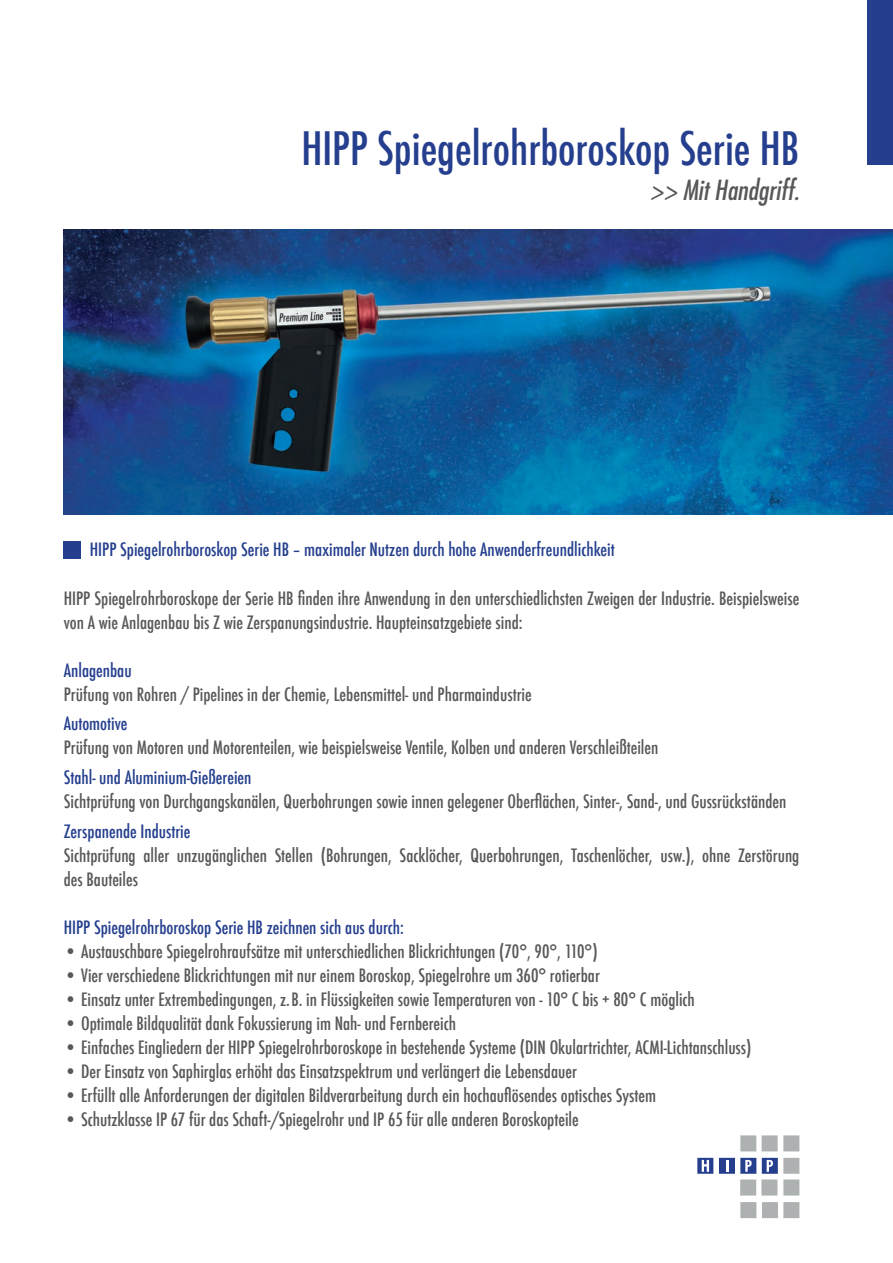
<style>
.page{position:relative;width:893px;height:1263px;background:#fff}
.page>*{position:absolute;margin:0;border:0;box-sizing:border-box;transform-origin:0 0}
.t1{font:500 condensed 45px "Futura";color:#253f8e}
.t2{font:italic condensed 27px "Futura Std";color:#57585a}
.t3{font:500 condensed 18px/24px "Futura";color:#57585a}
.t4{font:500 condensed 18px "Futura";color:#253f8e}
</style>
<div class="page">
<svg style="left:740px;top:1202px;width:16px;height:16px"></svg>
<svg style="left:762px;top:1202px;width:37px;height:16px"></svg>
<svg style="left:762px;top:1135px;width:37px;height:16px"></svg>
<svg style="left:740px;top:1135px;width:16px;height:16px"></svg>
<svg style="left:697px;top:1158px;width:16px;height:16px"></svg>
<svg style="left:719px;top:1158px;width:80px;height:37px"></svg>
<div style="left:64px;top:541px;width:17px;height:17px;background:#253f8e"></div>
<img style="left:64px;top:229px;width:829px;height:285px">
<div style="left:867px;top:0;width:26px;height:165px;background:#253f8e"></div>
<h1 class="t1" style="left:301px;top:119px;width:500px">HIPP Spiegelrohrboroskop Serie HB</h1>
<h2 class="t2" style="left:650px;top:174px;width:151px">&gt;&gt; Mit Handgriff.</h2>
<p class="t4" style="left:90px;top:538px;width:526px">HIPP Spiegelrohrboroskop Serie HB – maximaler Nutzen durch hohe Anwenderfreundlichkeit</p>
<p class="t3" style="left:64px;top:586px;width:737px">Hipp Spiegelrohrboroskope der Serie HB finden ihre Anwendung in den unterschiedlichsten Zweigen der Industrie. Beispielsweise von A wie Anlagenbau bis Z wie Zerspanungsindustrie. Haupteinsatzgebiete sind:</p>
<p class="t4" style="left:64px;top:658px;width:69px">Anlagenbau</p>
<p class="t3" style="left:64px;top:682px;width:469px">Prüfung von Rohren / Pipelines in der Chemie, Lebensmittel- und Pharmaindustrie</p>
<p class="t4" style="left:64px;top:711px;width:65px">Automotive</p>
<p class="t3" style="left:64px;top:735px;width:596px">Prüfung von Motoren und Motorenteilen, wie beispielsweise Ventile, Kolben und anderen Verschleißteilen</p>
<p class="t4" style="left:64px;top:766px;width:189px">Stahl- und Aluminium-Gießereien</p>
<p class="t3" style="left:64px;top:789px;width:724px">Sichtprüfung von Durchgangskanälen, Querbohrungen sowie innen gelegener Oberflächen, Sinter-, Sand-, und Gussrückständen</p>
<p class="t4" style="left:64px;top:820px;width:128px">Zerspanende Industrie</p>
<p class="t3" style="left:64px;top:844px;width:737px">Sichtprüfung aller unzugänglichen Stellen (Bohrungen, Sacklöcher, Querbohrungen, Taschenlöcher, usw.), ohne Zerstörung des Bauteiles</p>
<p class="t4" style="left:64px;top:916px;width:342px">HIPP Spiegelrohrboroskop Serie HB zeichnen sich aus durch:</p>
<p class="t3" style="left:64px;top:940px;width:535px">• Austauschbare Spiegelrohraufsätze mit unterschiedlichen Blickrichtungen (70°, 90°, 110°)</p>
<p class="t3" style="left:64px;top:964px;width:537px">• Vier verschiedene Blickrichtungen mit nur einem Boroskop, Spiegelrohre um 360° rotierbar</p>
<p class="t3" style="left:64px;top:988px;width:633px">• Einsatz unter Extrembedingungen, z.B. in Flüssigkeiten sowie Temperaturen von - 10° C bis + 80° C möglich</p>
<p class="t3" style="left:64px;top:1012px;width:394px">• Optimale Bildqualität dank Fokussierung im Nah- und Fernbereich</p>
<p class="t3" style="left:64px;top:1036px;width:689px">• Einfaches Eingliedern der Hipp Spiegelrohrboroskope in bestehende Systeme (DIN Okulartrichter, ACMI-Lichtanschluss)</p>
<p class="t3" style="left:64px;top:1060px;width:515px">• Der Einsatz von Saphirglas erhöht das Einsatzspektrum und verlängert die Lebensdauer</p>
<p class="t3" style="left:64px;top:1084px;width:594px">• Erfüllt alle Anforderungen der digitalen Bildverarbeitung durch ein hochauflösendes optisches System</p>
<p class="t3" style="left:64px;top:1108px;width:517px">• Schutzklasse IP 67 für das Schaft-/Spiegelrohr und IP 65 für alle anderen Boroskopteile</p>
</div>
